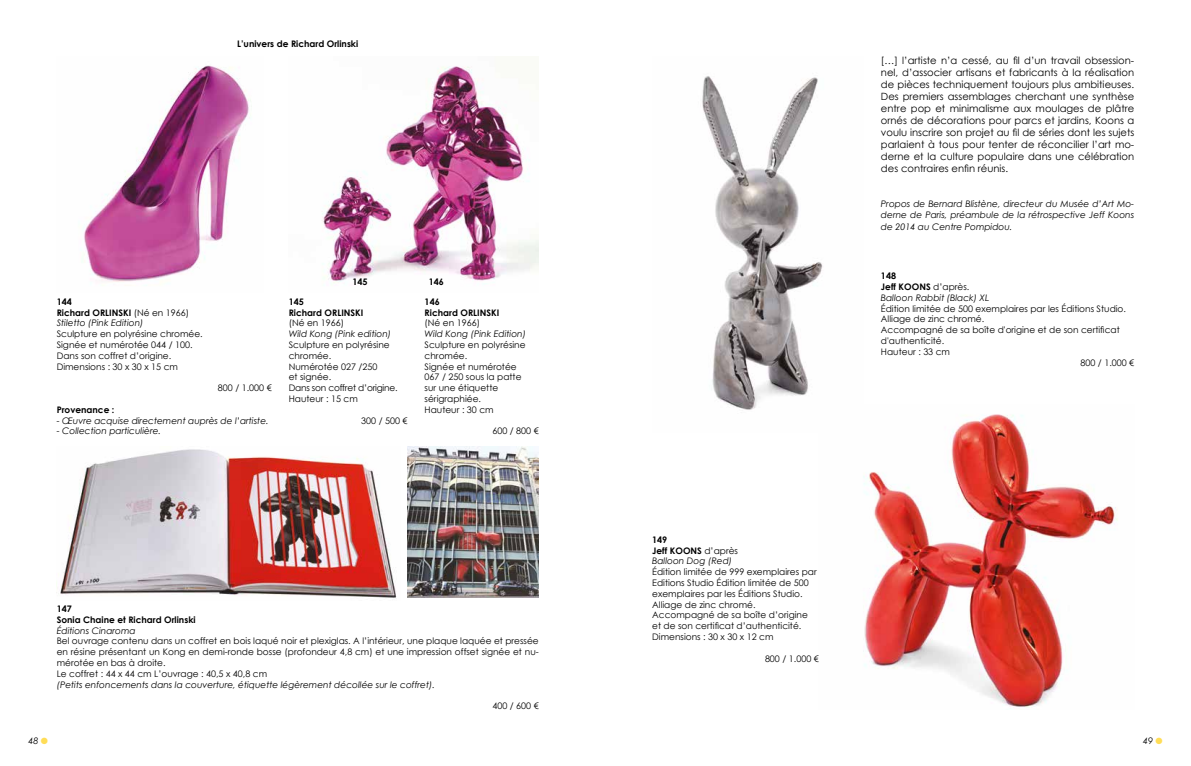
<style>
.page{position:relative;width:1191px;height:766px;background:#fff}
.page>*{position:absolute;margin:0;border:0;box-sizing:border-box;transform-origin:0 0}
.t1{font:10px/12px "Century Gothic";color:#000;text-align:justify}
.t2{font:9px/10.8px "Century Gothic";color:#000}
.t3{font:italic 9px/10.8px "Century Gothic";color:#000}
.t4{font:700 9px/10.8px "Century Gothic";color:#000}
.s1{font-weight:700;font-style:normal}
.s2{font-style:normal}
.s3{color:#ffdd57}
</style>
<div class="page">
<img style="left:60px;top:449px;width:337px;height:149px">
<img style="left:407px;top:446px;width:132px;height:151px">
<img style="left:322px;top:66px;width:217px;height:217px">
<img style="left:84px;top:65px;width:168px;height:221px">
<img style="left:702px;top:76px;width:121px;height:334px">
<img style="left:819px;top:404px;width:299px;height:305px">
<p class="t4" style="left:237px;top:38px;width:123px">L’univers de Richard Orlinski</p>
<p class="t3" style="left:57px;top:296px;width:134px"><span class="s1">144<br>Richard ORLINSKI</span> <span class="s2">(Né en 1966)<br></span>Stiletto (Pink Edition)</p>
<p class="t2" style="left:57px;top:328px;width:148px">Sculpture en polyrésine chromée.<br>Signée et numérotée 044 / 100.<br>Dans son coffret d’origine.<br>Dimensions : 30 x 30 x 15 cm</p>
<p class="t2" style="left:218px;top:382px;width:55px">800 / 1.000 €</p>
<p class="t4" style="left:57px;top:403px;width:59px">Provenance :</p>
<p class="t3" style="left:57px;top:414px;width:213px">- Œuvre acquise directement auprès de l’artiste.</p>
<p class="t3" style="left:57px;top:425px;width:106px">- Collection particulière.</p>
<p class="t4" style="left:352px;top:275px;width:17px">145</p>
<p class="t4" style="left:429px;top:275px;width:17px">146</p>
<p class="t4" style="left:289px;top:295px;width:76px">145<br>Richard ORLINSKI</p>
<p class="t2" style="left:289px;top:317px;width:57px">(Né en 1966)</p>
<p class="t3" style="left:289px;top:328px;width:104px">Wild Kong (Pink edition)</p>
<p class="t2" style="left:289px;top:339px;width:110px">Sculpture en polyrésine chromée.<br>Numérotée 027 /250<br>et signée.<br>Dans son coffret d’origine.<br>Hauteur : 15 cm</p>
<p class="t2" style="left:361px;top:414px;width:48px">300 / 500 €</p>
<p class="t4" style="left:424px;top:295px;width:76px">146<br>Richard ORLINSKI</p>
<p class="t2" style="left:424px;top:317px;width:57px">(Né en 1966)</p>
<p class="t3" style="left:424px;top:328px;width:103px">Wild Kong (Pink Edition)</p>
<p class="t2" style="left:424px;top:339px;width:102px">Sculpture en polyrésine chromée.<br>Signée et numérotée<br>067 / 250 sous la patte sur une étiquette sérigraphiée.<br>Hauteur : 30 cm</p>
<p class="t2" style="left:492px;top:425px;width:48px">600 / 800 €</p>
<p class="t4" style="left:57px;top:602px;width:140px">147<br>Sonia Chaine et Richard Orlinski</p>
<p class="t3" style="left:57px;top:624px;width:80px">Éditions Cinaroma</p>
<p class="t2" style="left:57px;top:635px;width:483px">Bel ouvrage contenu dans un coffret en bois laqué noir et plexiglas. A l’intérieur, une plaque laquée et pressée en résine présentant un Kong en demi-ronde bosse (profondeur 4,8 cm) et une impression offset signée et nu&shy;mérotée en bas à droite.<br>Le coffret : 44 x 44 cm L’ouvrage : 40,5 x 40,8 cm</p>
<p class="t3" style="left:57px;top:678px;width:380px">(Petits enfoncements dans la couverture, étiquette légèrement décollée sur le coffret).</p>
<p class="t2" style="left:492px;top:700px;width:48px">400 / 600 €</p>
<p class="t1" style="left:881px;top:55px;width:255px">[…] l’artiste n’a cessé, au fil d’un travail obsession&shy;nel, d’associer artisans et fabricants à la réalisation de pièces techniquement toujours plus ambitieuses.<br>Des premiers assemblages cherchant une synthèse entre pop et minimalisme aux moulages de plâtre ornés de décorations pour parcs et jardins, Koons a voulu inscrire son projet au fil de séries dont les sujets parlaient à tous pour tenter de réconcilier l’art mo&shy;derne et la culture populaire dans une célébration des contraires enfin réunis.</p>
<p class="t3" style="left:881px;top:198px;width:255px">Propos de Bernard Blistène, directeur du Musée d’Art Mo&shy;derne de Paris, préambule de la rétrospective Jeff Koons</p>
<p class="t3" style="left:881px;top:221px;width:133px">de 2014 au Centre Pompidou.</p>
<p class="t3" style="left:881px;top:270px;width:110px"><span class="s1">148<br>Jeff KOONS</span> <span class="s2">d’après.<br></span>Balloon Rabbit (Black) XL</p>
<p class="t2" style="left:881px;top:303px;width:246px">Édition limitée de 500 exemplaires par les Éditions Studio.</p>
<p class="t2" style="left:881px;top:313px;width:105px">Alliage de zinc chromé.</p>
<p class="t2" style="left:881px;top:324px;width:240px">Accompagné de sa boîte d'origine et de son certificat</p>
<p class="t2" style="left:881px;top:335px;width:65px">d'authenticité.</p>
<p class="t2" style="left:881px;top:346px;width:71px">Hauteur : 33 cm</p>
<p class="t2" style="left:1080px;top:357px;width:55px">800 / 1.000 €</p>
<p class="t3" style="left:652px;top:534px;width:87px"><span class="s1">149<br>Jeff KOONS</span> <span class="s2">d’après<br></span>Balloon Dog (Red)</p>
<p class="t2" style="left:652px;top:566px;width:166px">Édition limitée de 999 exemplaires par Editions Studio Édition limitée de 500 exemplaires par les Éditions Studio.<br>Alliage de zinc chromé.<br>Accompagné de sa boîte d’origine et de son certificat d’authenticité.<br>Dimensions : 30 x 30 x 12 cm</p>
<p class="t2" style="left:765px;top:652px;width:55px">800 / 1.000 €</p>
<p class="t3" style="left:28px;top:735px;width:21px">48 <span class="s3">●</span></p>
<p class="t3" style="left:1143px;top:735px;width:21px">49 <span class="s3">●</span></p>
</div>
